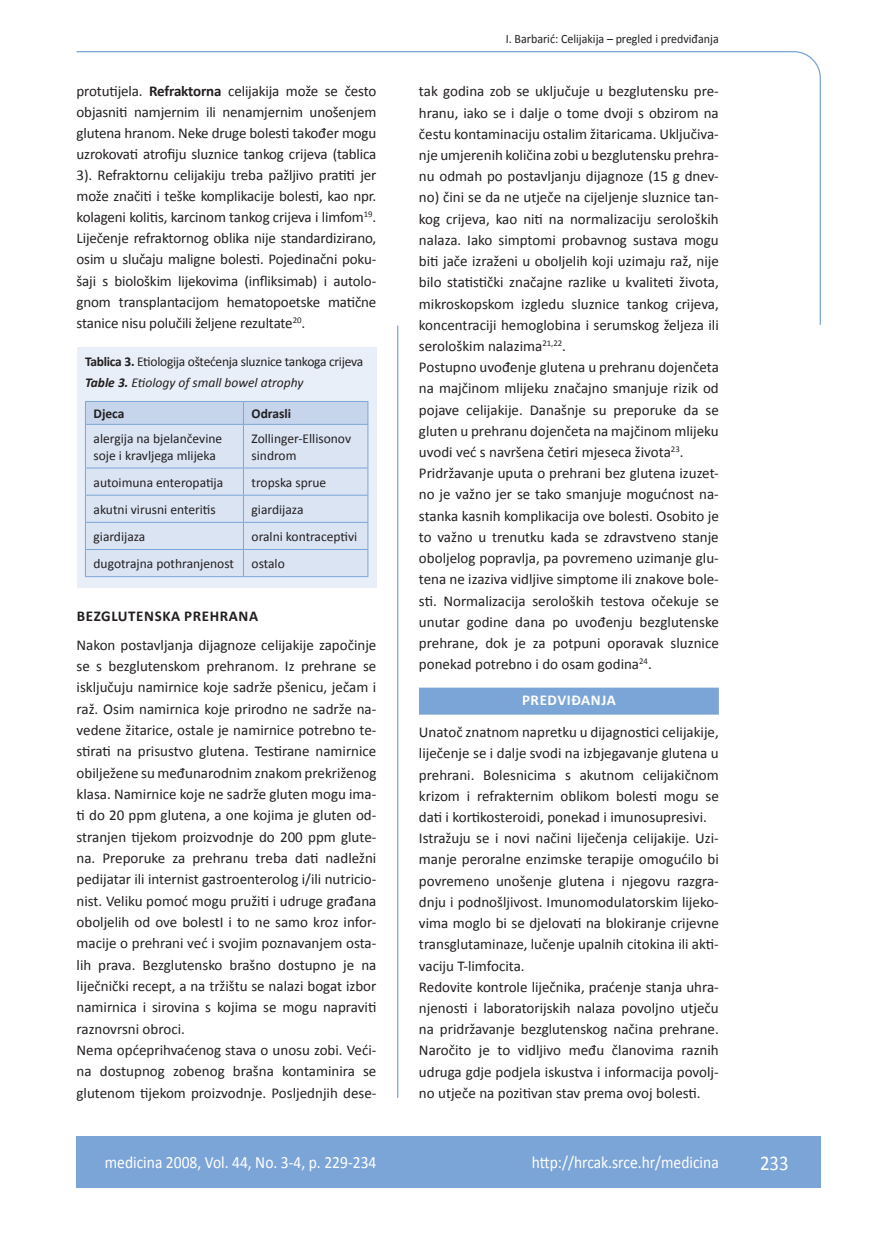
<style>
.page{position:relative;width:872px;height:1234px;background:#fff}
.page>*{position:absolute;margin:0;border:0;box-sizing:border-box;transform-origin:0 0}
.t1{font:21px "Calibri";color:#fff;scale:.9 1}
.t2{font:17.25px "Calibri";color:#fff;scale:.9 1}
.osnovni_tekst{font:15px/21.1px "Calibri";color:#231f20;text-align:justify}
.podnaslov{font:700 15px "Calibri";letter-spacing:.04em;color:#231f20}
.naslov_ruler{font:700 15px "Calibri";letter-spacing:.04em;color:#fff}
.tablica{font:13.5px/16.5px "Calibri";color:#231f20}
.potpis_slika{font:13.5px "Calibri";letter-spacing:-.02em;color:#231f20}
.potpis_slika-2{font:italic 13.5px "Calibri";color:#231f20}
.tablica-2{font:700 13.5px "Calibri";color:#231f20}
.glava{font:12.75px "Calibri";color:#231f20;scale:.94 1}
.s1{font-weight:700}
</style>
<div class="page">
<div style="left:419px;top:687px;width:300px;height:27px;background:#7ca5d7"></div>
<div style="left:77px;top:347px;width:299px;height:240px;background:#e9eff8"></div>
<svg style="left:85px;top:401px;width:283px;height:175px"></svg>
<hr style="left:85px;top:576px;width:158px;height:1px;background:#7ca5d7">
<hr style="left:243px;top:576px;width:125px;height:1px;background:#7ca5d7">
<svg style="left:76px;top:51px;width:745px;height:275px"></svg>
<hr style="left:397px;top:325px;width:1px;height:772px;background:#7ca5d7">
<div style="left:77px;top:1135px;width:744px;height:51px;background:#7ca5d7"></div>
<p class="glava" style="left:506px;top:30px;width:228px">I. Barbarić: Celijakija – pregled i predviđanja</p>
<p class="osnovni_tekst" style="left:77px;top:80px;width:301px">protutijela. <span class="s1">Refraktorna</span> celijakija može se često objasniti namjernim ili nenamjernim unošenjem glutena hranom. Neke druge bolesti također mogu uzrokovati atrofiju sluznice tankog crijeva (tablica 3). Refraktornu celijakiju treba pažljivo pratiti jer može značiti i teške komplikacije bolesti, kao npr. kolageni kolitis, karcinom tankog crijeva i limfom<sup>19</sup>.<br>Liječenje refraktornog oblika nije standardizirano, osim u slučaju maligne bolesti. Pojedinačni poku&shy;šaji s biološkim lijekovima (infliksimab) i autolo&shy;gnom transplantacijom hematopoetske matične stanice nisu polučili željene rezultate<sup>20</sup>.</p>
<p class="osnovni_tekst" style="left:419px;top:80px;width:301px">tak godina zob se uključuje u bezglutensku pre&shy;hranu, iako se i dalje o tome dvoji s obzirom na čestu kontaminaciju ostalim žitaricama. Uključiva&shy;nje umjerenih količina zobi u bezglutensku prehra&shy;nu odmah po postavljanju dijagnoze (15 g dnev&shy;no) čini se da ne utječe na cijeljenje sluznice tan&shy;kog crijeva, kao niti na normalizaciju seroloških nalaza. Iako simptomi probavnog sustava mogu biti jače izraženi u oboljelih koji uzimaju raž, nije bilo statistički značajne razlike u kvaliteti života, mikroskopskom izgledu sluznice tankog crijeva, koncentraciji hemoglobina i serumskog željeza ili serološkim nalazima<sup>21,22</sup>.</p>
<p class="osnovni_tekst" style="left:419px;top:356px;width:301px">Postupno uvođenje glutena u prehranu dojenčeta na majčinom mlijeku značajno smanjuje rizik od pojave celijakije. Današnje su preporuke da se gluten u prehranu dojenčeta na majčinom mlijeku uvodi već s navršena četiri mjeseca života<sup>23</sup>.</p>
<p class="osnovni_tekst" style="left:419px;top:462px;width:301px">Pridržavanje uputa o prehrani bez glutena izuzet&shy;no je važno jer se tako smanjuje mogućnost na&shy;stanka kasnih komplikacija ove bolesti. Osobito je to važno u trenutku kada se zdravstveno stanje oboljelog popravlja, pa povremeno uzimanje glu&shy;tena ne izaziva vidljive simptome ili znakove bole&shy;sti. Normalizacija seroloških testova očekuje se unutar godine dana po uvođenju bezglutenske prehrane, dok je za potpuni oporavak sluznice ponekad potrebno i do osam godina<sup>24</sup>.</p>
<p class="naslov_ruler" style="left:522px;top:690px;width:95px">PREDVIĐANJA</p>
<p class="osnovni_tekst" style="left:419px;top:720px;width:301px">Unatoč znatnom napretku u dijagnostici celijakije, liječenje se i dalje svodi na izbjegavanje glutena u prehrani. Bolesnicima s akutnom celijakičnom krizom i refrakternim oblikom bolesti mogu se dati i kortikosteroidi, ponekad i imunosupresivi.</p>
<p class="osnovni_tekst" style="left:419px;top:826px;width:301px">Istražuju se i novi načini liječenja celijakije. Uzi&shy;manje peroralne enzimske terapije omogućilo bi povremeno unošenje glutena i njegovu razgra&shy;dnju i podnošljivost. Imunomodulatorskim lijeko&shy;vima moglo bi se djelovati na blokiranje crijevne transglutaminaze, lučenje upalnih citokina ili akti&shy;vaciju T-limfocita.</p>
<p class="osnovni_tekst" style="left:419px;top:975px;width:301px;text-align:left">Redovite kontrole liječnika, praćenje stanja uhra-- njenosti i laboratorijskih nalaza povoljno utječu na pridržavanje bezglutenskog načina prehrane.<br>Naročito je to vidljivo među članovima raznih udruga gdje podjela iskustva i informacija povolj&shy;no utječe na pozitivan stav prema ovoj bolesti.</p>
<p class="potpis_slika" style="left:85px;top:353px;width:280px"><span class="s1">Tablica 3.</span> Etiologija oštećenja sluznice tankoga crijeva</p>
<p class="potpis_slika-2" style="left:85px;top:373px;width:220px"><span class="s1">Table 3.</span> Etiology of small bowel atrophy</p>
<p class="tablica-2" style="left:94px;top:405px;width:32px">Djeca</p>
<p class="tablica-2" style="left:251px;top:405px;width:41px">Odrasli</p>
<p class="tablica" style="left:94px;top:429px;width:130px">alergija na bjelančevine soje i kravljega mlijeka</p>
<p class="tablica" style="left:251px;top:429px;width:101px">Zollinger-Ellisonov sindrom</p>
<p class="tablica" style="left:94px;top:473px;width:131px">autoimuna enteropatija</p>
<p class="tablica" style="left:251px;top:473px;width:76px">tropska sprue</p>
<p class="tablica" style="left:94px;top:500px;width:124px">akutni virusni enteritis</p>
<p class="tablica" style="left:251px;top:500px;width:53px">giardijaza</p>
<p class="tablica" style="left:94px;top:527px;width:53px">giardijaza</p>
<p class="tablica" style="left:251px;top:527px;width:107px">oralni kontraceptivi</p>
<p class="tablica" style="left:94px;top:554px;width:142px">dugotrajna pothranjenost</p>
<p class="tablica" style="left:251px;top:554px;width:35px">ostalo</p>
<p class="podnaslov" style="left:77px;top:606px;width:183px">BEZGLUTENSKA PREHRANA</p>
<p class="osnovni_tekst" style="left:77px;top:633px;width:301px">Nakon postavljanja dijagnoze celijakije započinje se s bezglutenskom prehranom. Iz prehrane se isključuju namirnice koje sadrže pšenicu, ječam i raž. Osim namirnica koje prirodno ne sadrže na&shy;vedene žitarice, ostale je namirnice potrebno te&shy;stirati na prisustvo glutena. Testirane namirnice obilježene su međunarodnim znakom prekriženog klasa. Namirnice koje ne sadrže gluten mogu ima&shy;ti do 20 ppm glutena, a one kojima je gluten od&shy;stranjen tijekom proizvodnje do 200 ppm glute&shy;na. Preporuke za prehranu treba dati nadležni pedijatar ili internist gastroenterolog i/ili nutricio&shy;nist. Veliku pomoć mogu pružiti i udruge građana oboljelih od ove bolestI i to ne samo kroz infor&shy;macije o prehrani već i svojim poznavanjem osta&shy;lih prava. Bezglutensko brašno dostupno je na liječnički recept, a na tržištu se nalazi bogat izbor namirnica i sirovina s kojima se mogu napraviti raznovrsni obroci.</p>
<p class="osnovni_tekst" style="left:77px;top:1038px;width:301px">Nema općeprihvaćenog stava o unosu zobi. Veći&shy;na dostupnog zobenog brašna kontaminira se glutenom tijekom proizvodnje. Posljednjih dese-</p>
<p class="t2" style="left:105px;top:1151px;width:303px">medicina 2008, Vol. 44, No. 3-4, p. 229-234</p>
<p class="t2" style="left:532px;top:1151px;width:209px">http://hrcak.srce.hr/medicina</p>
<p class="t1" style="left:760px;top:1149px;width:33px">233</p>
</div>
